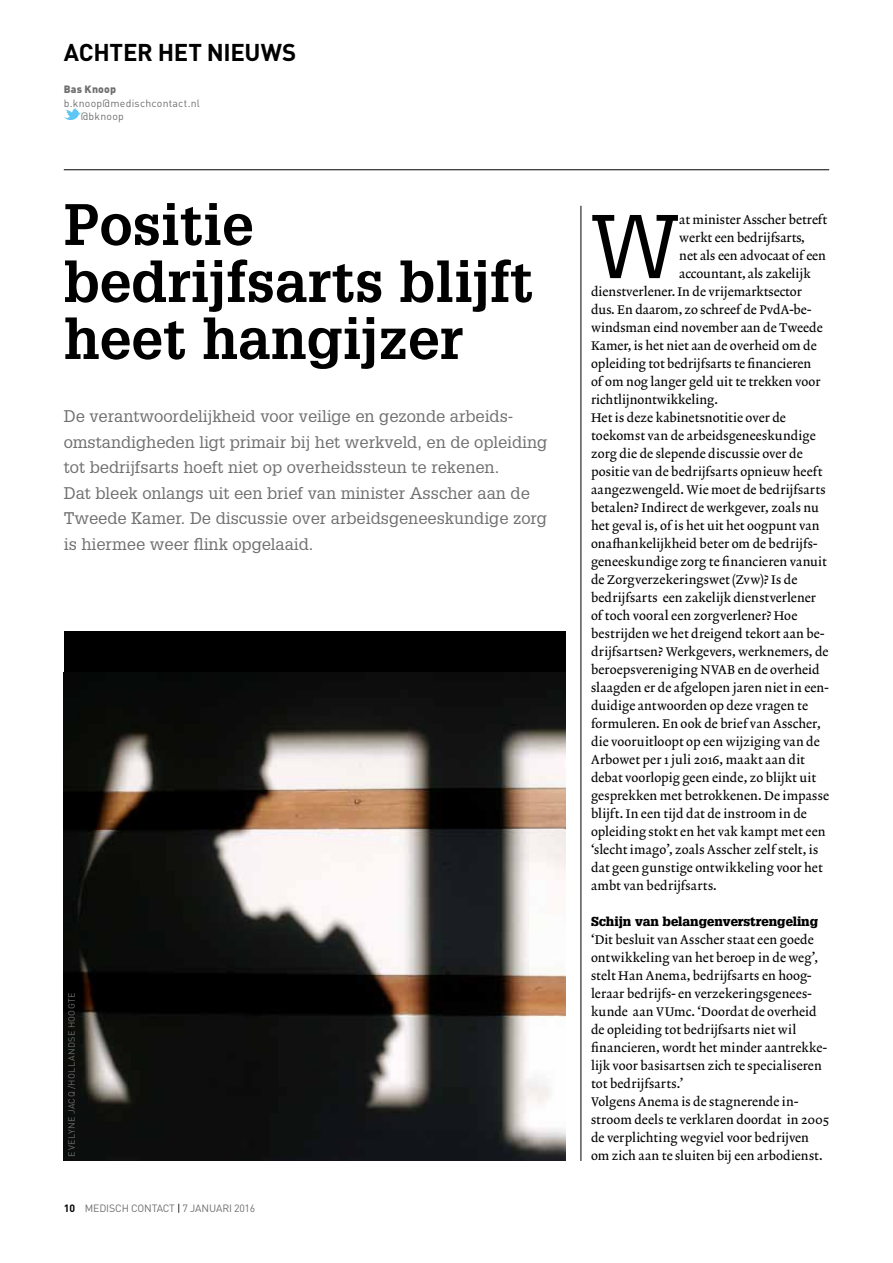
<style>
.page{position:relative;width:893px;height:1263px;background:#fff}
.page>*{position:absolute;margin:0;border:0;box-sizing:border-box;transform-origin:0 0}
.t1{font:88.2px "Glypha LT Std";color:#000}
.t2{font:700 57px/57px "Glypha LT Std";color:#000}
.t3{font:700 24px "DINOT";letter-spacing:-.015em;color:#000}
.t4{font:16.5px/25.5px "Glypha LT Std";color:#706f6f}
.t5{font:12.75px/18px "Lexicon No 2 Roman A";letter-spacing:.005em;color:#000}
.t6{font:900 12.75px "Glypha LT Std";color:#000}
.t7{font:10.5px/13.5px "DINOT";letter-spacing:.015em;color:#706f6f}
.t8{font:10.5px "DINOT";letter-spacing:-.015em;color:#706f6f}
.t9{font:900 10.5px "DINOT";letter-spacing:.025em;color:#706f6f}
.t10{font:9px "DINOT";letter-spacing:.045em;color:#706f6f}
.s1{font-weight:700;color:#000}
.s2{color:#000}
</style>
<div class="page">
<hr style="left:64px;top:169px;width:765px;height:1px;background:#000">
<svg style="left:64px;top:108px;width:17px;height:12px"></svg>
<hr style="left:580px;top:206px;width:1px;height:955px;background:#000">
<div style="left:64px;top:631px;width:502px;height:530px;background:#000"></div>
<img style="left:64px;top:673px;width:502px;height:488px">
<h3 class="t3" style="left:64px;top:36px;width:234px">ACHTER HET NIEUWS</h3>
<p class="t9" style="left:64px;top:82px;width:54px">Bas Knoop</p>
<p class="t7" style="left:81px;top:96px;width:121px;text-indent:-17px">b.knoop@medischcontact.nl @bknoop</p>
<h2 class="t2" style="left:64px;top:195px;width:471px">Positie bedrijfsarts blijft heet hangijzer</h2>
<p class="t4" style="left:64px;top:403px;width:485px">De verantwoordelijkheid voor veilige en gezonde arbeids&shy;omstandigheden ligt primair bij het werkveld, en de opleiding tot bedrijfsarts hoeft niet op overheidssteun te rekenen.<br>Dat bleek onlangs uit een brief van minister Asscher aan de Tweede Kamer. De discussie over arbeidsgeneeskundige zorg is hiermee weer flink opgelaaid.</p>
<p class="t10" style="left:66px;top:1156px;width:166px;rotate:-90deg">EVELYNE JACQ /HOLLANDSE HOOGTE</p>
<p class="t8" style="left:64px;top:1201px;width:193px"><span class="s1">10</span> MEDISCH CONTACT <span class="s2">|</span> 7 JANUARI 2016</p>
<h1 class="t1" style="left:591px;top:193px;width:90px">W</h1>
<p class="t5" style="left:679px;top:211px;width:149px">at minister Asscher betreft</p>
<p class="t5" style="left:679px;top:229px;width:127px">werkt een bedrijfsarts,</p>
<p class="t5" style="left:679px;top:247px;width:148px">net als een advocaat of een</p>
<p class="t5" style="left:679px;top:265px;width:133px">accountant, als zakelijk</p>
<p class="t5" style="left:591px;top:283px;width:212px">dienstverlener. In de vrijemarktsector</p>
<p class="t5" style="left:591px;top:301px;width:222px">dus. En daarom, zo schreef de PvdA-be-</p>
<p class="t5" style="left:591px;top:319px;width:233px">windsman eind november aan de Tweede</p>
<p class="t5" style="left:591px;top:337px;width:227px">Kamer, is het niet aan de overheid om de</p>
<p class="t5" style="left:591px;top:355px;width:222px">opleiding tot bedrijfsarts te financieren</p>
<p class="t5" style="left:591px;top:373px;width:231px">of om nog langer geld uit te trekken voor</p>
<p class="t5" style="left:591px;top:391px;width:128px">richtlijnontwikkeling.</p>
<p class="t5" style="left:591px;top:409px;width:196px">Het is deze kabinetsnotitie over de</p>
<p class="t5" style="left:591px;top:427px;width:226px">toekomst van de arbeidsgeneeskundige</p>
<p class="t5" style="left:591px;top:445px;width:213px">zorg die de slepende discussie over de</p>
<p class="t5" style="left:591px;top:463px;width:233px">positie van de bedrijfsarts opnieuw heeft</p>
<p class="t5" style="left:591px;top:481px;width:236px">aangezwengeld. Wie moet de bedrijfsarts</p>
<p class="t5" style="left:591px;top:499px;width:229px">betalen? Indirect de werkgever, zoals nu</p>
<p class="t5" style="left:591px;top:517px;width:230px">het geval is, of is het uit het oogpunt van</p>
<p class="t5" style="left:591px;top:535px;width:228px">onafhankelijkheid beter om de bedrijfs-</p>
<p class="t5" style="left:591px;top:553px;width:237px">geneeskundige zorg te financieren vanuit</p>
<p class="t5" style="left:591px;top:571px;width:208px">de Zorgverzekeringswet (Zvw)? Is de</p>
<p class="t5" style="left:591px;top:589px;width:226px">bedrijfsarts een zakelijk dienstverlener</p>
<p class="t5" style="left:591px;top:607px;width:208px">of toch vooral een zorgverlener? Hoe</p>
<p class="t5" style="left:591px;top:625px;width:235px">bestrijden we het dreigend tekort aan be-</p>
<p class="t5" style="left:591px;top:643px;width:239px">drijfsartsen? Werkgevers, werknemers, de</p>
<p class="t5" style="left:591px;top:661px;width:230px">beroepsvereniging NVAB en de overheid</p>
<p class="t5" style="left:591px;top:679px;width:239px">slaagden er de afgelopen jaren niet in een-</p>
<p class="t5" style="left:591px;top:697px;width:218px">duidige antwoorden op deze vragen te</p>
<p class="t5" style="left:591px;top:715px;width:231px">formuleren. En ook de brief van Asscher,</p>
<p class="t5" style="left:591px;top:733px;width:230px">die vooruitloopt op een wijziging van de</p>
<p class="t5" style="left:591px;top:751px;width:215px">Arbowet per 1 juli 2016, maakt aan dit</p>
<p class="t5" style="left:591px;top:769px;width:226px">debat voorlopig geen einde, zo blijkt uit</p>
<p class="t5" style="left:591px;top:787px;width:239px">gesprekken met betrokkenen. De impasse</p>
<p class="t5" style="left:591px;top:805px;width:217px">blijft. In een tijd dat de instroom in de</p>
<p class="t5" style="left:591px;top:823px;width:236px">opleiding stokt en het vak kampt met een</p>
<p class="t5" style="left:591px;top:841px;width:229px">‘slecht imago’, zoals Asscher zelf stelt, is</p>
<p class="t5" style="left:591px;top:859px;width:233px">dat geen gunstige ontwikkeling voor het</p>
<p class="t5" style="left:591px;top:877px;width:127px">ambt van bedrijfsarts.</p>
<p class="t6" style="left:591px;top:914px;width:229px">Schijn van belangenverstrengeling</p>
<p class="t5" style="left:591px;top:931px;width:240px">‘Dit besluit van Asscher staat een goede ontwikkeling van het beroep in de weg’, stelt Han Anema, bedrijfsarts en hoog&shy;leraar bedrijfs- en verzekeringsgenees&shy;kunde aan VUmc. ‘Doordat de overheid de opleiding tot bedrijfsarts niet wil financieren, wordt het minder aantrekke&shy;lijk voor basisartsen zich te specialiseren tot bedrijfsarts.’<br>Volgens Anema is de stagnerende in&shy;stroom deels te verklaren doordat in 2005 de verplichting wegviel voor bedrijven om zich aan te sluiten bij een arbodienst.</p>
</div>
